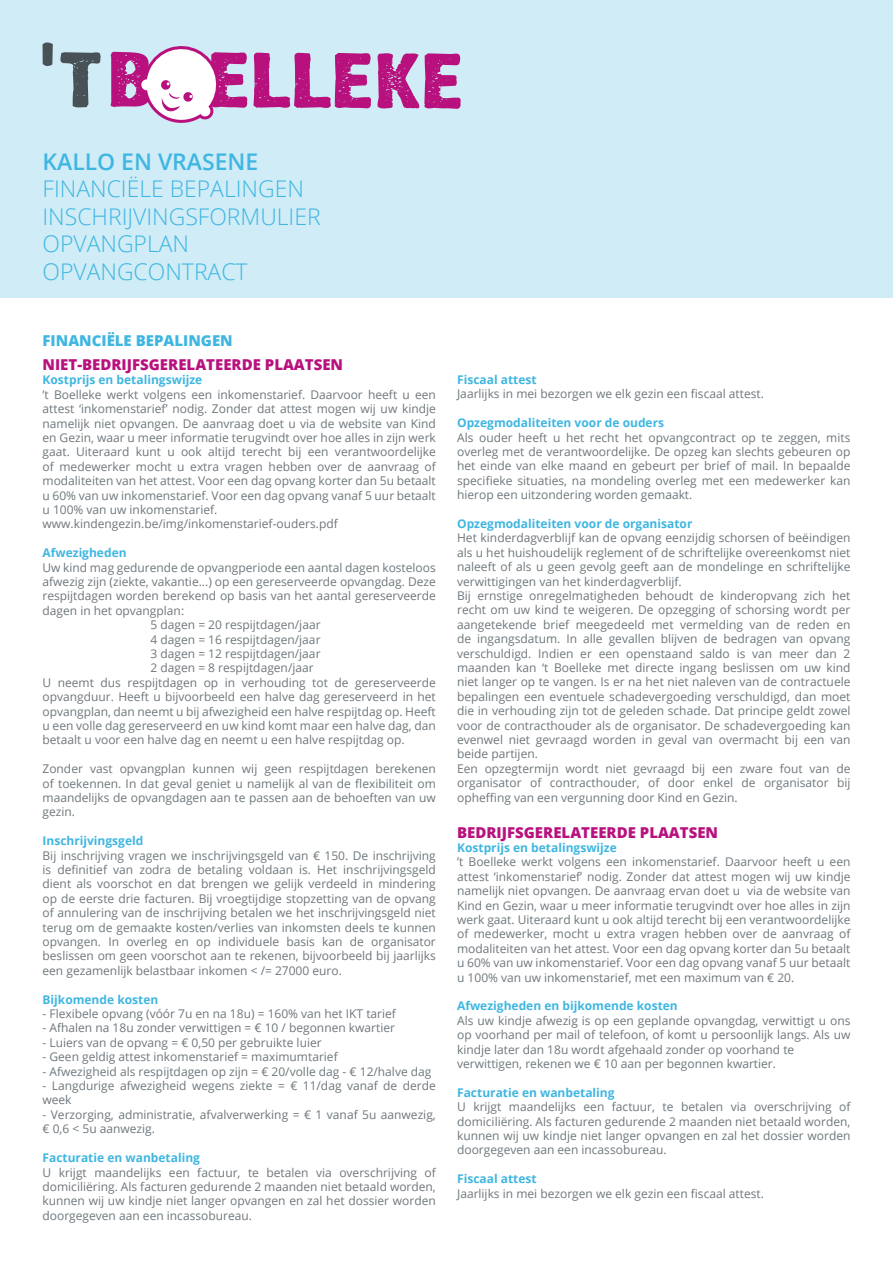
<style>
.page{position:relative;width:893px;height:1263px;background:#fff}
.page>*{position:absolute;margin:0;border:0;box-sizing:border-box;transform-origin:0 0}
.t1{font:300 22.95px/27.6px "Open Sans";color:#3fb6e1}
.t2{font:600 22.95px "Open Sans";color:#3fb6e1}
.t3{font:800 15px "Open Sans";color:#b8117e}
.t4{font:800 15px "Open Sans";color:#3fb6e1}
.t5{font:12px/14.4px "Open Sans";color:#6e777c;text-align:justify}
.t6{font:700 12px "Open Sans";color:#3fb6e1}
</style>
<div class="page">
<div style="left:0;top:0;width:893px;height:298px;background:#cfecf7"></div>
<svg style="left:60px;top:52px;width:41px;height:55px"></svg>
<svg style="left:42px;top:43px;width:11px;height:23px"></svg>
<svg style="left:253px;top:53px;width:118px;height:55px"></svg>
<svg style="left:377px;top:53px;width:84px;height:56px"></svg>
<svg style="left:111px;top:46px;width:136px;height:77px"></svg>
<h1 class="t2" style="left:43px;top:145px;width:217px">KALLO EN VRASENE</h1>
<h1 class="t1" style="left:43px;top:174px;width:280px">FINANCIËLE BEPALINGEN<br>INSCHRIJVINGSFORMULIER<br>OPVANGPLAN<br>OPVANGCONTRACT</h1>
<p class="t4" style="left:43px;top:329px;width:192px">FINANCIËLE BEPALINGEN</p>
<p class="t3" style="left:43px;top:353px;width:302px">NIET-BEDRIJFSGERELATEERDE PLAATSEN</p>
<p class="t6" style="left:43px;top:372px;width:161px">Kostprijs en betalingswijze</p>
<p class="t5" style="left:43px;top:387px;width:395px;text-align:left">’t Boelleke werkt volgens een inkomenstarief. Daarvoor heeft u een attest ‘inkomenstarief’ nodig. Zonder dat attest mogen wij uw kindje namelijk niet opvangen. De aanvraag doet u via de website van Kind en Gezin, waar u meer informatie terugvindt over hoe alles in zijn werk gaat. Uiteraard kunt u ook altijd terecht bij een verantwoordelijke of medewerker mocht u extra vragen hebben over de aanvraag of modaliteiten van het attest. Voor een dag opvang korter dan 5u betaalt u 60% van uw inkomenstarief. Voor een dag opvang vanaf 5 uur betaalt u 100% van uw inkomenstarief. www.kindengezin.be/img/inkomenstarief-ouders.pdf</p>
<p class="t6" style="left:43px;top:544px;width:86px">Afwezigheden</p>
<p class="t5" style="left:43px;top:560px;width:395px">Uw kind mag gedurende de opvangperiode een aantal dagen kosteloos</p>
<p class="t5" style="left:43px;top:574px;width:395px">afwezig zijn (ziekte, vakantie...) op een gereserveerde opvangdag. Deze</p>
<p class="t5" style="left:43px;top:588px;width:395px">respijtdagen worden berekend op basis van het aantal gereserveerde</p>
<p class="t5" style="left:43px;top:603px;width:143px">dagen in het opvangplan:</p>
<p class="t5" style="left:151px;top:617px;width:172px">5 dagen = 20 respijtdagen/jaar</p>
<p class="t5" style="left:151px;top:632px;width:172px">4 dagen = 16 respijtdagen/jaar</p>
<p class="t5" style="left:151px;top:646px;width:172px">3 dagen = 12 respijtdagen/jaar</p>
<p class="t5" style="left:151px;top:660px;width:165px">2 dagen = 8 respijtdagen/jaar</p>
<p class="t5" style="left:43px;top:675px;width:395px">U neemt dus respijtdagen op in verhouding tot de gereserveerde</p>
<p class="t5" style="left:43px;top:689px;width:395px">opvangduur. Heeft u bijvoorbeeld een halve dag gereserveerd in het</p>
<p class="t5" style="left:43px;top:704px;width:395px">opvangplan, dan neemt u bij afwezigheid een halve respijtdag op. Heeft</p>
<p class="t5" style="left:43px;top:718px;width:395px">u een volle dag gereserveerd en uw kind komt maar een halve dag, dan</p>
<p class="t5" style="left:43px;top:732px;width:364px">betaalt u voor een halve dag en neemt u een halve respijtdag op.</p>
<p class="t5" style="left:43px;top:761px;width:395px">Zonder vast opvangplan kunnen wij geen respijtdagen berekenen of toekennen. In dat geval geniet u namelijk al van de flexibiliteit om maandelijks de opvangdagen aan te passen aan de behoeften van uw gezin.</p>
<p class="t6" style="left:43px;top:832px;width:102px">Inschrijvingsgeld</p>
<p class="t5" style="left:43px;top:848px;width:395px">Bij inschrijving vragen we inschrijvingsgeld van € 150. De inschrijving is definitief van zodra de betaling voldaan is. Het inschrijvingsgeld dient als voorschot en dat brengen we gelijk verdeeld in mindering op de eerste drie facturen. Bij vroegtijdige stopzetting van de opvang of annulering van de inschrijving betalen we het inschrijvingsgeld niet terug om de gemaakte kosten/verlies van inkomsten deels te kunnen opvangen. In overleg en op individuele basis kan de organisator beslissen om geen voorschot aan te rekenen, bijvoorbeeld bij jaarlijks een gezamenlijk belastbaar inkomen &lt; /= 27000 euro.</p>
<p class="t6" style="left:43px;top:991px;width:117px">Bijkomende kosten</p>
<p class="t5" style="left:43px;top:1006px;width:355px">- Flexibele opvang (vóór 7u en na 18u) = 160% van het IKT tarief</p>
<p class="t5" style="left:43px;top:1020px;width:354px">- Afhalen na 18u zonder verwittigen = € 10 / begonnen kwartier</p>
<p class="t5" style="left:43px;top:1035px;width:281px">- Luiers van de opvang = € 0,50 per gebruikte luier</p>
<p class="t5" style="left:43px;top:1049px;width:297px">- Geen geldig attest inkomenstarief = maximumtarief</p>
<p class="t5" style="left:43px;top:1064px;width:390px">- Afwezigheid als respijtdagen op zijn = € 20/volle dag - € 12/halve dag</p>
<p class="t5" style="left:43px;top:1078px;width:395px">- Langdurige afwezigheid wegens ziekte = € 11/dag vanaf de derde week</p>
<p class="t5" style="left:43px;top:1107px;width:395px">- Verzorging, administratie, afvalverwerking = € 1 vanaf 5u aanwezig, € 0,6 &lt; 5u aanwezig.</p>
<p class="t6" style="left:43px;top:1149px;width:159px">Facturatie en wanbetaling</p>
<p class="t5" style="left:43px;top:1164px;width:395px">U krijgt maandelijks een factuur, te betalen via overschrijving of domiciliëring. Als facturen gedurende 2 maanden niet betaald worden, kunnen wij uw kindje niet langer opvangen en zal het dossier worden doorgegeven aan een incassobureau.</p>
<p class="t6" style="left:457px;top:371px;width:81px">Fiscaal attest</p>
<p class="t5" style="left:457px;top:386px;width:308px">Jaarlijks in mei bezorgen we elk gezin een fiscaal attest.</p>
<p class="t6" style="left:457px;top:414px;width:208px">Opzegmodaliteiten voor de ouders</p>
<p class="t5" style="left:457px;top:430px;width:395px">Als ouder heeft u het recht het opvangcontract op te zeggen, mits overleg met de verantwoordelijke. De opzeg kan slechts gebeuren op het einde van elke maand en gebeurt per brief of mail. In bepaalde specifieke situaties, na mondeling overleg met een medewerker kan hierop een uitzondering worden gemaakt.</p>
<p class="t6" style="left:457px;top:515px;width:237px">Opzegmodaliteiten voor de organisator</p>
<p class="t5" style="left:457px;top:530px;width:395px;text-align:left">Het kinderdagverblijf kan de opvang eenzijdig schorsen of beëindigen als u het huishoudelijk reglement of de schriftelijke overeenkomst niet naleeft of als u geen gevolg geeft aan de mondelinge en schriftelijke verwittigingen van het kinderdagverblijf.<br>Bij ernstige onregelmatigheden behoudt de kinderopvang zich het recht om uw kind te weigeren. De opzegging of schorsing wordt per aangetekende brief meegedeeld met vermelding van de reden en de ingangsdatum. In alle gevallen blijven de bedragen van opvang verschuldigd. Indien er een openstaand saldo is van meer dan 2 maanden kan ‘t Boelleke met directe ingang beslissen om uw kind niet langer op te vangen. Is er na het niet naleven van de contractuele bepalingen een eventuele schadevergoeding verschuldigd, dan moet die in verhouding zijn tot de geleden schade. Dat principe geldt zowel voor de contracthouder als de organisator. De schadevergoeding kan evenwel niet gevraagd worden in geval van overmacht bij een van beide partijen.<br>Een opzegtermijn wordt niet gevraagd bij een zware fout van de organisator of contracthouder, of door enkel de organisator bij opheffing van een vergunning door Kind en Gezin.</p>
<p class="t3" style="left:457px;top:821px;width:262px">BEDRIJFSGERELATEERDE PLAATSEN</p>
<p class="t6" style="left:457px;top:839px;width:161px">Kostprijs en betalingswijze</p>
<p class="t5" style="left:457px;top:854px;width:395px">’t Boelleke werkt volgens een inkomenstarief. Daarvoor heeft u een attest ‘inkomenstarief’ nodig. Zonder dat attest mogen wij uw kindje namelijk niet opvangen. De aanvraag ervan doet u via de website van Kind en Gezin, waar u meer informatie terugvindt over hoe alles in zijn werk gaat. Uiteraard kunt u ook altijd terecht bij een verantwoordelijke of medewerker, mocht u extra vragen hebben over de aanvraag of modaliteiten van het attest. Voor een dag opvang korter dan 5u betaalt u 60% van uw inkomenstarief. Voor een dag opvang vanaf 5 uur betaalt u 100% van uw inkomenstarief, met een maximum van € 20.</p>
<p class="t6" style="left:457px;top:998px;width:222px">Afwezigheden en bijkomende kosten</p>
<p class="t5" style="left:457px;top:1013px;width:395px;text-align:left">Als uw kindje afwezig is op een geplande opvangdag, verwittigt u ons op voorhand per mail of telefoon, of komt u persoonlijk langs. Als uw kindje later dan 18u wordt afgehaald zonder op voorhand te verwittigen, rekenen we € 10 aan per begonnen kwartier.</p>
<p class="t6" style="left:457px;top:1084px;width:159px">Facturatie en wanbetaling</p>
<p class="t5" style="left:457px;top:1099px;width:395px">U krijgt maandelijks een factuur, te betalen via overschrijving of domiciliëring. Als facturen gedurende 2 maanden niet betaald worden, kunnen wij uw kindje niet langer opvangen en zal het dossier worden doorgegeven aan een incassobureau.</p>
<p class="t6" style="left:457px;top:1170px;width:81px">Fiscaal attest</p>
<p class="t5" style="left:457px;top:1186px;width:308px">Jaarlijks in mei bezorgen we elk gezin een fiscaal attest.</p>
</div>
